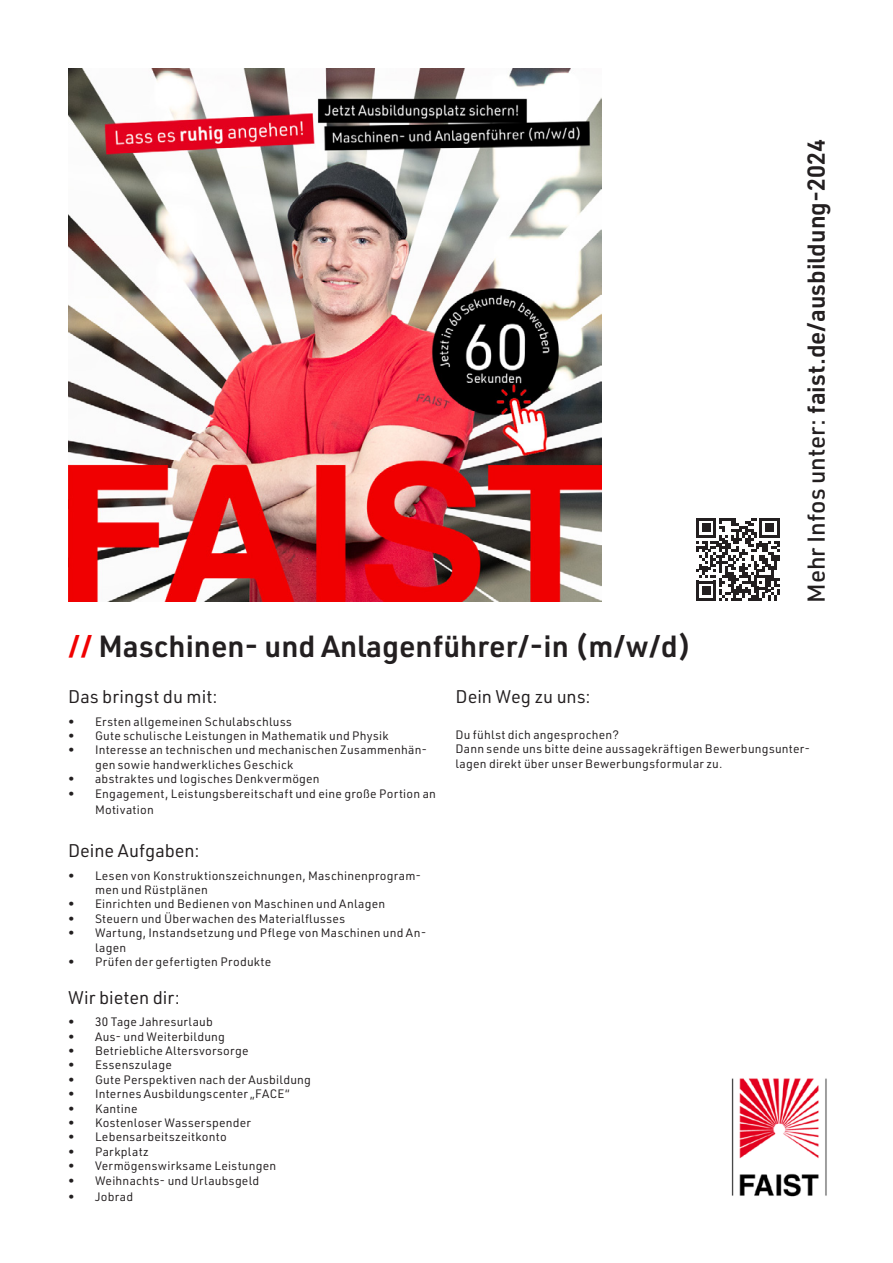
<style>
.page{position:relative;width:893px;height:1263px;background:#fff}
.page>*{position:absolute;margin:0;border:0;box-sizing:border-box;transform-origin:0 0}
.t1{font:600 30px "URWDIN";color:#231f20}
.t2{font:600 24px "URWDIN";color:#231f20}
.t3{font:18px "URWDIN";color:#231f20}
.t4{font:12px/14.4px "URWDIN";letter-spacing:.02em;color:#231f20}
.t5{font:12px "URWDIN";letter-spacing:.04em;color:#231f20}
.s1{font-weight:500}
.s2{color:#f00001}
</style>
<div class="page">
<img style="left:68px;top:68px;width:533px;height:533px">
<img style="left:731px;top:1078px;width:96px;height:119px">
<svg style="left:696px;top:518px;width:83px;height:83px"></svg>
<h2 class="t2" style="left:800px;top:603px;width:465px;rotate:-90deg"><span class="s1">Mehr Infos unter:</span> faist.de/ausbildung-2024</h2>
<h1 class="t1" style="left:68px;top:626px;width:625px"><span class="s2">//</span> Maschinen- und Anlagenführer/-in (m/w/d)</h1>
<h3 class="t3" style="left:68px;top:685px;width:151px">Das bringst du mit:</h3>
<p class="t4" style="left:68px;top:714px;width:225px">• Ersten allgemeinen Schulabschluss</p>
<p class="t4" style="left:68px;top:728px;width:322px">• Gute schulische Leistungen in Mathematik und Physik</p>
<p class="t4" style="left:95px;top:742px;width:334px;text-indent:-27px">• Interesse an technischen und mechanischen Zusammenhän&shy;gen sowie handwerkliches Geschick</p>
<p class="t4" style="left:68px;top:771px;width:253px">• abstraktes und logisches Denkvermögen</p>
<p class="t4" style="left:95px;top:785px;width:342px;line-height:16.2px;text-indent:-27px">• Engagement, Leistungsbereitschaft und eine große Portion an<br>Motivation</p>
<h3 class="t3" style="left:68px;top:839px;width:133px">Deine Aufgaben:</h3>
<p class="t4" style="left:95px;top:868px;width:328px;text-indent:-27px">• Lesen von Konstruktionszeichnungen, Maschinenprogram&shy;men und Rüstplänen</p>
<p class="t4" style="left:68px;top:896px;width:319px">• Einrichten und Bedienen von Maschinen und Anlagen</p>
<p class="t4" style="left:68px;top:911px;width:279px">• Steuern und Überwachen des Materialflusses</p>
<p class="t4" style="left:95px;top:925px;width:333px;text-indent:-27px">• Wartung, Instandsetzung und Pflege von Maschinen und An&shy;lagen</p>
<p class="t4" style="left:68px;top:954px;width:205px">• Prüfen der gefertigten Produkte</p>
<h3 class="t3" style="left:68px;top:985px;width:113px">Wir bieten dir:</h3>
<p class="t4" style="left:68px;top:1014px;width:146px">• 30 Tage Jahresurlaub</p>
<p class="t4" style="left:68px;top:1029px;width:159px">• Aus- und Weiterbildung</p>
<p class="t4" style="left:68px;top:1043px;width:182px">• Betriebliche Altersvorsorge</p>
<p class="t4" style="left:68px;top:1057px;width:105px">• Essenszulage</p>
<p class="t4" style="left:68px;top:1072px;width:244px">• Gute Perspektiven nach der Ausbildung</p>
<p class="t4" style="left:68px;top:1086px;width:223px">• Internes Ausbildungscenter „FACE“</p>
<p class="t4" style="left:68px;top:1101px;width:71px">• Kantine</p>
<p class="t4" style="left:68px;top:1115px;width:184px">• Kostenloser Wasserspender</p>
<p class="t4" style="left:68px;top:1129px;width:160px">• Lebensarbeitszeitkonto</p>
<p class="t5" style="left:68px;top:1144px;width:82px">• Parkplatz</p>
<p class="t4" style="left:68px;top:1158px;width:210px">• Vermögenswirksame Leistungen</p>
<p class="t4" style="left:68px;top:1173px;width:193px">• Weihnachts- und Urlaubsgeld</p>
<p class="t4" style="left:68px;top:1189px;width:67px">• Jobrad</p>
<h3 class="t3" style="left:455px;top:685px;width:137px">Dein Weg zu uns:</h3>
<p class="t4" style="left:455px;top:727px;width:356px">Du fühlst dich angesprochen?<br>Dann sende uns bitte deine aussagekräftigen Bewerbungsunter&shy;lagen direkt über unser Bewerbungsformular zu.</p>
</div>
